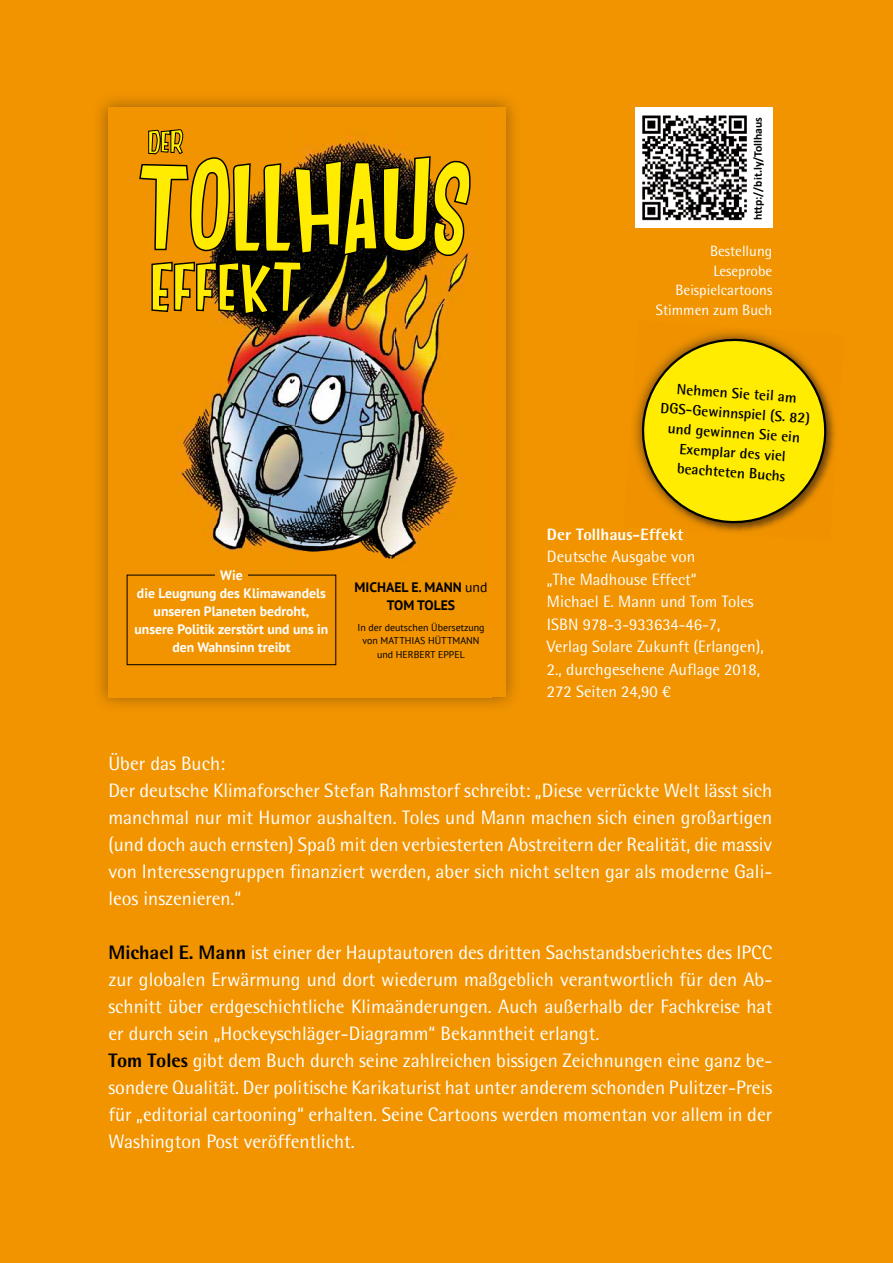
<style>
.page{position:relative;width:893px;height:1263px;background:#f29400}
.page>*{position:absolute;margin:0;border:0;box-sizing:border-box;transform-origin:0 0}
.t1{font:19.5px/27px "Rotis Semi Sans Std";color:#fff}
.t2{font:16.5px/22.5px "Rotis Semi Sans Std";color:#fff}
.t3{font:800 16.5px "Rotis Semi Sans Std";color:#fff}
.t4{font:15px/19.5px "Rotis Semi Sans Std";color:#fff;text-align:right}
.t5{font:700 14.85px/19.8px "Rotis Semi Sans Std";color:#000;text-align:center}
.t6{font:700 13.65px/18px "PT Sans";color:#fff;text-align:center}
.t7{font:700 13.65px/18px "PT Sans";color:#000;text-align:center}
.t8{font:700 11.7px "Calibri";color:#000}
.t9{font:9.9px/13.2px "PT Sans";color:#000;text-align:center}
.s1{font-weight:400}
.s2{font-weight:800;color:#000}
</style>
<div class="page">
<img style="left:99px;top:98px;width:416px;height:608px">
<div style="left:108px;top:107px;width:398px;height:590px;background:#f29400"></div>
<img style="left:126px;top:246px;width:350px;height:420px">
<div style="left:127px;top:575px;width:209px;height:90px;border:1px solid #000"></div>
<div style="left:215px;top:568px;width:33px;height:15px;background:#f29400"></div>
<img style="left:138px;top:129px;width:334px;height:343px">
<div style="left:635px;top:107px;width:137px;height:121px;background:#fff"></div>
<img style="left:642px;top:115px;width:105px;height:106px">
<img style="left:641px;top:394px;width:196px;height:140px">
<img style="left:647px;top:528px;width:36px;height:3px">
<svg style="left:639px;top:335px;width:191px;height:191px"></svg>
<p class="t8" style="left:750px;top:220px;width:105px;rotate:-90deg">h p://bit.ly/Tollhaus</p>
<p class="t4" style="left:656px;top:241px;width:118px">Bestellung<br>Leseprobe<br>Beispielcartoons<br>Stimmen zum Buch</p>
<p class="t6" style="left:135px;top:566px;width:195px">Wie<br>die Leugnung des Klimawandels unseren Planeten bedroht, unsere Politik zerstört und uns in den Wahnsinn treibt</p>
<p class="t7" style="left:355px;top:578px;width:134px">MICHAEL E. MANN <span class="s1">und<br></span>TOM TOLES</p>
<p class="t9" style="left:357px;top:621px;width:129px">In der deutschen Übersetzung von MATTHIAS HÜTTMANN und HERBERT EPPEL</p>
<p class="t5" style="left:663px;top:378px;width:151px;rotate:4deg">Nehmen Sie teil am<br>DGS-Gewinnspiel (S. 82) und gewinnen Sie ein<br>Exemplar des viel beachteten Buchs</p>
<p class="t3" style="left:547px;top:524px;width:138px">Der Tollhaus-Effekt</p>
<p class="t2" style="left:547px;top:545px;width:218px">Deutsche Ausgabe von<br>„The Madhouse Effect“<br>Michael E. Mann und Tom Toles<br>ISBN 978-3-933634-46-7,<br>Verlag Solare Zukunft (Erlangen),<br>2., durchgesehene Auflage 2018,<br>272 Seiten 24,90 €</p>
<p class="t1" style="left:108px;top:750px;width:665px">Über das Buch:<br>Der deutsche Klimaforscher Stefan Rahmstorf schreibt: „Diese verrückte Welt lässt sich manchmal nur mit Humor aushalten. Toles und Mann machen sich einen großartigen (und doch auch ernsten) Spaß mit den verbiesterten Abstreitern der Realität, die massiv von Interessengruppen finanziert werden, aber sich nicht selten gar als moderne Gali&shy;leos inszenieren.“</p>
<p class="t1" style="left:108px;top:939px;width:665px"><span class="s2">Michael E. Mann</span> ist einer der Hauptautoren des dritten Sachstandsberichtes des IPCC zur globalen Erwärmung und dort wiederum maßgeblich verantwortlich für den Ab&shy;schnitt ü ber erdgeschichtliche Klimaänderungen. Auch außerhalb der Fachkreise hat er durch sein „Hockeyschläger-Diagramm“ Bekanntheit erlangt.<br><span class="s2">Tom Toles</span> gibt dem Buch durch seine zahlreichen bissigen Zeichnungen eine ganz be&shy;sondere Qualität. Der politische Karikaturist hat unter anderem schonden Pulitzer-Preis für „editorial cartooning“ erhalten. Seine Cartoons werden momentan vor allem in der Washington Post veröffentlicht.</p>
</div>
